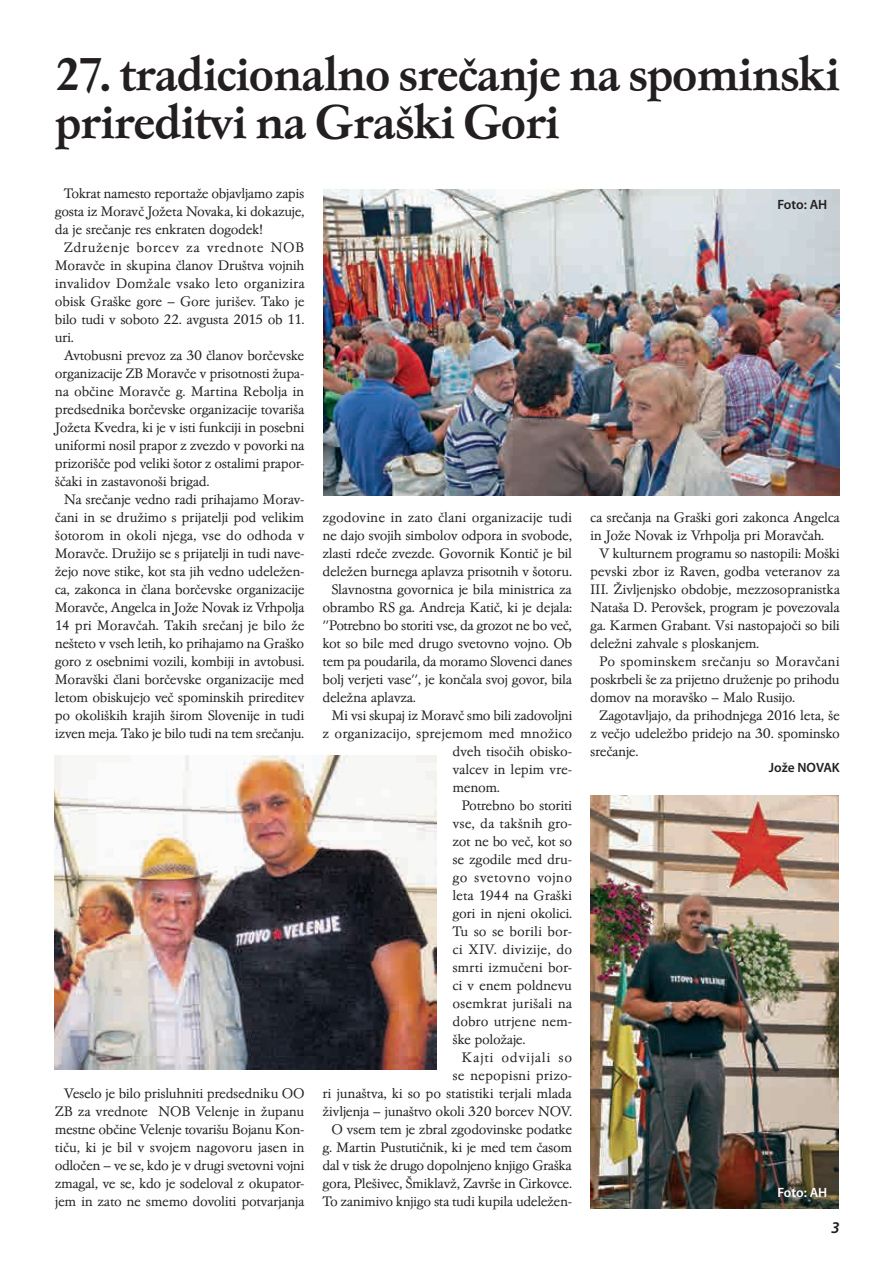
<style>
.page{position:relative;width:893px;height:1263px;background:#fff}
.page>*{position:absolute;margin:0;border:0;box-sizing:border-box;transform-origin:0 0}
.t1{font:500 48px/48px "Garamond No 4 TEE";letter-spacing:-.025em;color:#231f20}
.t2{font:italic 600 16.5px "Myriad Pro";color:#231f20}
.t3{font:14.25px/18px "Garamond No 4 TEE Ligh";letter-spacing:-.025em;color:#231f20;text-align:justify}
.t4{font:14.25px "Garamond No 4 TEE Ligh";letter-spacing:-.005em;color:#231f20}
.t5{font:14.25px "Garamond No 4 TEE Ligh";color:#231f20}
.t6{font:14.25px "Garamond No 4 TEE Ligh";letter-spacing:.01em;color:#231f20}
.t7{font:14.25px "Garamond No 4 TEE Ligh";letter-spacing:.005em;color:#231f20}
.t8{font:14.25px "Garamond No 4 TEE Ligh";letter-spacing:.025em;color:#231f20}
.t9{font:14.25px "Garamond No 4 TEE Ligh";letter-spacing:.045em;color:#231f20}
.t10{font:600 13.5px "Myriad Pro";letter-spacing:-.005em;color:#231f20}
.t11{font:600 13.5px "Myriad Pro";letter-spacing:-.005em;color:#fff}
</style>
<div class="page">
<img style="left:323px;top:189px;width:517px;height:306px">
<img style="left:55px;top:756px;width:381px;height:313px">
<img style="left:590px;top:795px;width:249px;height:414px">
<h1 class="t1" style="left:55px;top:51px;width:786px">27. tradicionalno srečanje na spominski prireditvi na Graški Gori</h1>
<p class="t3" style="left:55px;top:185px;width:251px;text-indent:9px">Tokrat namesto reportaže objavljamo zapis gosta iz Moravč Jožeta Novaka, ki dokazuje, da je srečanje res enkraten dogodek!</p>
<p class="t3" style="left:55px;top:239px;width:251px;text-indent:9px">Združenje borcev za vrednote NOB Moravče in skupina članov Društva vojnih invalidov Domžale vsako leto organizira obisk Graške gore – Gore jurišev. Tako je bilo tudi v soboto 22. avgusta 2015 ob 11. uri.</p>
<p class="t3" style="left:55px;top:346px;width:251px;text-indent:9px">Avtobusni prevoz za 30 članov borčevske organizacije ZB Moravče v prisotnosti župa&shy;na občine Moravče g. Martina Rebolja in predsednika borčevske organizacije tovariša Jožeta Kvedra, ki je v isti funkciji in posebni uniformi nosil prapor z zvezdo v povorki na prizorišče pod veliki šotor z ostalimi prapor&shy;ščaki in zastavonoši brigad.</p>
<p class="t3" style="left:55px;top:490px;width:251px;text-indent:9px">Na srečanje vedno radi prihajamo Morav&shy;čani in se družimo s prijatelji pod velikim šotorom in okoli njega, vse do odhoda v Moravče. Družijo se s prijatelji in tudi nave&shy;žejo nove stike, kot sta jih vedno udeležen&shy;ca, zakonca in člana borčevske organizacije Moravče, Angelca in Jože Novak iz Vrhpolja 14 pri Moravčah. Takih srečanj je bilo že nešteto v vseh letih, ko prihajamo na Graško goro z osebnimi vozili, kombiji in avtobusi.<br>Moravški člani borčevske organizacije med letom obiskujejo več spominskih prireditev po okoliških krajih širom Slovenije in tudi izven meja. Tako je bilo tudi na tem srečanju.</p>
<p class="t3" style="left:55px;top:1084px;width:251px;text-indent:9px">Veselo je bilo prisluhniti predsedniku OO ZB za vrednote NOB Velenje in županu mestne občine Velenje tovarišu Bojanu Kon&shy;tiču, ki je bil v svojem nagovoru jasen in odločen – ve se, kdo je v drugi svetovni vojni zmagal, ve se, kdo je sodeloval z okupator&shy;jem in zato ne smemo dovoliti potvarjanja</p>
<p class="t4" style="left:323px;top:509px;width:251px">zgodovine in zato člani organizacije tudi</p>
<p class="t3" style="left:323px;top:526px;width:251px">ne dajo svojih simbolov odpora in svobode,</p>
<p class="t3" style="left:323px;top:544px;width:251px">zlasti rdeče zvezde. Govornik Kontič je bil</p>
<p class="t3" style="left:323px;top:562px;width:251px">deležen burnega aplavza prisotnih v šotoru.</p>
<p class="t3" style="left:332px;top:580px;width:242px">Slavnostna govornica je bila ministrica za</p>
<p class="t3" style="left:323px;top:598px;width:251px">obrambo RS ga. Andreja Katič, ki je dejala:</p>
<p class="t3" style="left:323px;top:616px;width:251px">''Potrebno bo storiti vse, da grozot ne bo več,</p>
<p class="t3" style="left:323px;top:634px;width:251px">kot so bile med drugo svetovno vojno. Ob</p>
<p class="t3" style="left:323px;top:652px;width:251px">tem pa poudarila, da moramo Slovenci danes</p>
<p class="t3" style="left:323px;top:670px;width:251px">bolj verjeti vase'', je končala svoj govor, bila</p>
<p class="t3" style="left:323px;top:688px;width:95px">deležna aplavza.</p>
<p class="t3" style="left:332px;top:706px;width:242px">Mi vsi skupaj iz Moravč smo bili zadovoljni</p>
<p class="t5" style="left:323px;top:725px;width:251px">z organizacijo, sprejemom med množico</p>
<p class="t3" style="left:452px;top:742px;width:121px">dveh tisočih obisko-</p>
<p class="t3" style="left:452px;top:760px;width:121px">valcev in lepim vre-</p>
<p class="t3" style="left:452px;top:778px;width:49px">menom.</p>
<p class="t3" style="left:461px;top:796px;width:112px">Potrebno bo storiti</p>
<p class="t4" style="left:452px;top:815px;width:121px">vse, da takšnih gro-</p>
<p class="t3" style="left:452px;top:832px;width:121px">zot ne bo več, kot so</p>
<p class="t3" style="left:452px;top:850px;width:121px">se zgodile med dru-</p>
<p class="t8" style="left:452px;top:869px;width:121px">go svetovno vojno</p>
<p class="t3" style="left:452px;top:886px;width:121px">leta 1944 na Graški</p>
<p class="t3" style="left:452px;top:904px;width:121px">gori in njeni okolici.</p>
<p class="t5" style="left:452px;top:923px;width:121px">Tu so se borili bor-</p>
<p class="t6" style="left:452px;top:941px;width:121px">ci XIV. divizije, do</p>
<p class="t3" style="left:452px;top:958px;width:121px">smrti izmučeni bor-</p>
<p class="t3" style="left:452px;top:976px;width:121px">ci v enem poldnevu</p>
<p class="t5" style="left:452px;top:995px;width:121px">osemkrat jurišali na</p>
<p class="t4" style="left:452px;top:1013px;width:121px">dobro utrjene nem-</p>
<p class="t3" style="left:452px;top:1030px;width:75px">ške položaje.</p>
<p class="t9" style="left:461px;top:1049px;width:112px">Kajti odvijali so</p>
<p class="t7" style="left:452px;top:1067px;width:121px">se nepopisni prizo-</p>
<p class="t3" style="left:323px;top:1084px;width:251px">ri junaštva, ki so po statistiki terjali mlada</p>
<p class="t3" style="left:323px;top:1102px;width:251px">življenja – junaštvo okoli 320 borcev NOV.</p>
<p class="t3" style="left:332px;top:1120px;width:242px">O vsem tem je zbral zgodovinske podatke</p>
<p class="t3" style="left:323px;top:1138px;width:251px">g. Martin Pustutičnik, ki je med tem časom</p>
<p class="t3" style="left:323px;top:1156px;width:251px">dal v tisk že drugo dopolnjeno knjigo Graška</p>
<p class="t3" style="left:323px;top:1174px;width:251px">gora, Plešivec, Šmiklavž, Završe in Cirkovce.</p>
<p class="t3" style="left:323px;top:1192px;width:251px">To zanimivo knjigo sta tudi kupila udeležen-</p>
<p class="t10" style="left:777px;top:196px;width:52px">Foto: AH</p>
<p class="t3" style="left:590px;top:508px;width:251px">ca srečanja na Graški gori zakonca Angelca in Jože Novak iz Vrhpolja pri Moravčah.</p>
<p class="t3" style="left:590px;top:544px;width:251px;text-indent:9px">V kulturnem programu so nastopili: Moški pevski zbor iz Raven, godba veteranov za III. Življenjsko obdobje, mezzosopranistka Nataša D. Perovšek, program je povezovala ga. Karmen Grabant. Vsi nastopajoči so bili deležni zahvale s ploskanjem.</p>
<p class="t3" style="left:590px;top:652px;width:251px;text-indent:9px">Po spominskem srečanju so Moravčani poskrbeli še za prijetno druženje po prihodu domov na moravško – Malo Rusijo.</p>
<p class="t3" style="left:590px;top:706px;width:251px;text-indent:9px">Zagotavljajo, da prihodnjega 2016 leta, še z večjo udeležbo pridejo na 30. spominsko srečanje.</p>
<p class="t10" style="left:769px;top:759px;width:72px">Jože NOVAK</p>
<p class="t11" style="left:777px;top:1184px;width:52px">Foto: AH</p>
<p class="t2" style="left:831px;top:1217px;width:10px">3</p>
</div>
